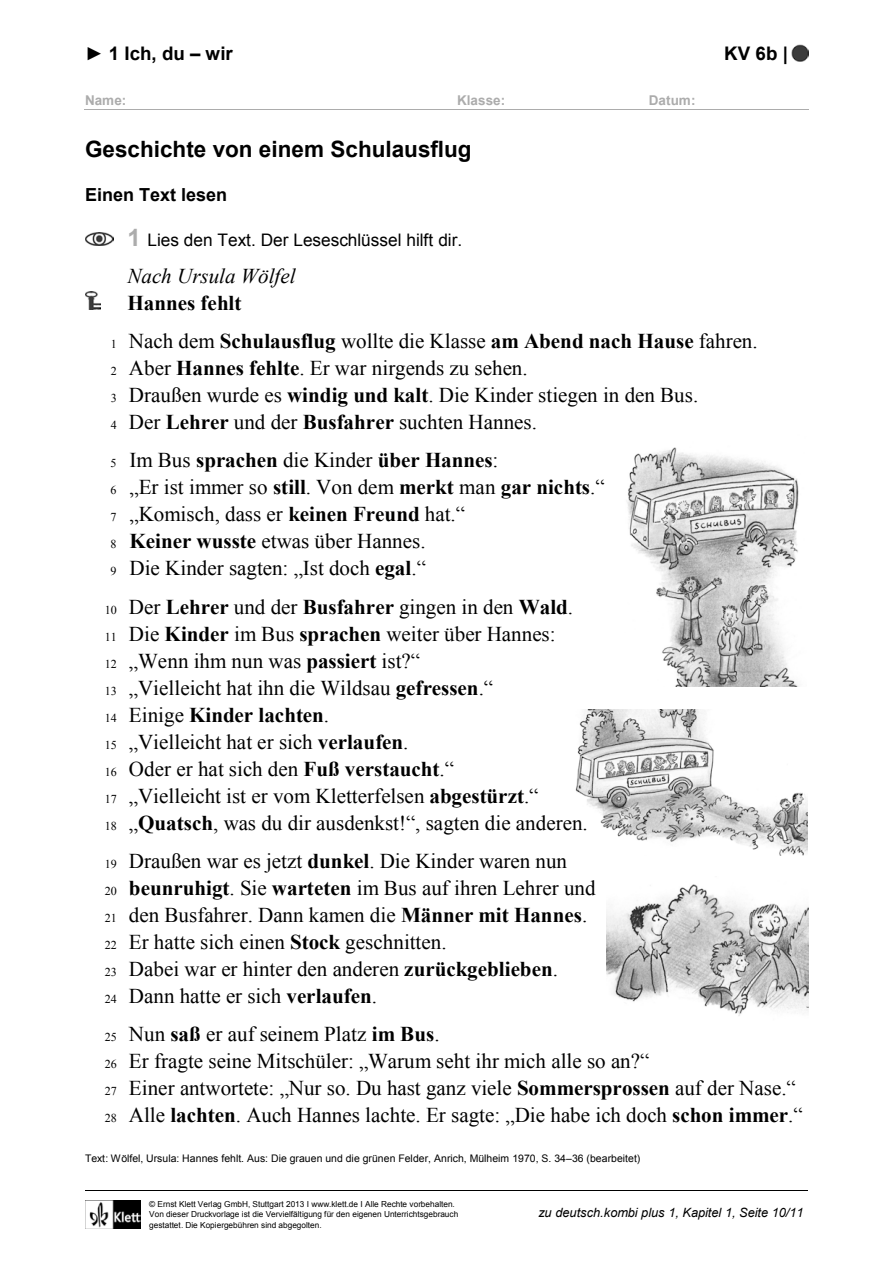
<style>
.page{position:relative;width:893px;height:1263px;background:#fff}
.page>*{position:absolute;margin:0;border:0;box-sizing:border-box;transform-origin:0 0}
.t1{font:700 22.5px "Arial";color:#000}
.t2{font:21px/27px "Times New Roman";color:#000}
.t3{font:italic 21px/27px "Times New Roman";color:#000}
.t4{font:700 18.75px "Arial";color:#000}
.t5{font:700 18px "Arial";color:#000}
.t6{font:17.25px "Arial";letter-spacing:-.005em;color:#000}
.t7{font:700 13.5px "Arial";letter-spacing:.005em;color:#acacac}
.t8{font:italic 12.75px "Arial";letter-spacing:-.005em;color:#000}
.t9{font:10.5px "Arial";color:#000}
.t10{font:8.25px/10.5px "Arial";color:#000}
.s1{font-weight:700;font-size:24px;color:#acacac}
.s2{font-weight:700;font-style:normal}
.s3{font-size:12px}
.s4{font-weight:700}
</style>
<div class="page">
<img style="left:791px;top:45px;width:17px;height:17px">
<hr style="left:84px;top:109px;width:54px;height:1px;background:#acacac">
<hr style="left:137px;top:109px;width:307px;height:1px;background:#acacac">
<svg style="left:444px;top:109px;width:12px;height:1px"></svg>
<hr style="left:456px;top:109px;width:58px;height:1px;background:#acacac">
<hr style="left:514px;top:109px;width:122px;height:1px;background:#acacac">
<hr style="left:647px;top:109px;width:59px;height:1px;background:#acacac">
<hr style="left:705px;top:109px;width:103px;height:1px;background:#acacac">
<img style="left:85px;top:1200px;width:55px;height:28px">
<hr style="left:85px;top:1190px;width:722px;height:1px;background:#000">
<img style="left:575px;top:709px;width:232px;height:147px">
<img style="left:85px;top:232px;width:29px;height:14px">
<img style="left:85px;top:292px;width:16px;height:18px">
<img style="left:627px;top:447px;width:172px;height:239px">
<img style="left:607px;top:884px;width:201px;height:132px">
<p class="t4" style="left:85px;top:43px;width:149px">► 1 Ich, du – wir</p>
<p class="t4" style="left:724px;top:43px;width:65px">KV 6b |</p>
<p class="t7" style="left:85px;top:92px;width:43px">Name:</p>
<p class="t7" style="left:457px;top:92px;width:50px">Klasse:</p>
<p class="t7" style="left:649px;top:92px;width:48px">Datum:</p>
<p class="t1" style="left:85px;top:136px;width:388px">Geschichte von einem Schulausflug</p>
<p class="t5" style="left:85px;top:185px;width:144px">Einen Text lesen</p>
<p class="t6" style="left:127px;top:230px;width:336px"><span class="s1">1</span> Lies den Text. Der Leseschlüssel hilft dir.</p>
<p class="t3" style="left:127px;top:262px;width:169px">Nach Ursula Wölfel<br><span class="s2">Hannes fehlt</span></p>
<p class="t2" style="left:111px;top:328px;width:648px"><span class="s3">1</span> Nach dem <span class="s4">Schulausflug</span> wollte die Klasse <span class="s4">am Abend nach Hause</span> fahren.<br><span class="s3">2</span> Aber <span class="s4">Hannes fehlte</span>. Er war nirgends zu sehen.<br><span class="s3">3</span> Draußen wurde es <span class="s4">windig und kalt</span>. Die Kinder stiegen in den Bus.<br><span class="s3">4</span> Der <span class="s4">Lehrer</span> und der <span class="s4">Busfahrer</span> suchten Hannes.</p>
<p class="t2" style="left:110px;top:447px;width:496px"><span class="s3">5</span> Im Bus <span class="s4">sprachen</span> die Kinder <span class="s4">über Hannes</span>:<br><span class="s3">6</span> „Er ist immer so <span class="s4">still</span>. Von dem <span class="s4">merkt</span> man <span class="s4">gar nichts</span>.“ <span class="s3">7</span> „Komisch, dass er <span class="s4">keinen Freund</span> hat.“<br><span class="s3">8</span> <span class="s4">Keiner wusste</span> etwas über Hannes.<br><span class="s3">9</span> Die Kinder sagten: „Ist doch <span class="s4">egal</span>.“</p>
<p class="t2" style="left:105px;top:593px;width:484px"><span class="s3">10</span> Der <span class="s4">Lehrer</span> und der <span class="s4">Busfahrer</span> gingen in den <span class="s4">Wald</span>.<br><span class="s3">11</span> Die <span class="s4">Kinder</span> im Bus <span class="s4">sprachen</span> weiter über Hannes:<br><span class="s3">12</span> „Wenn ihm nun was <span class="s4">passiert</span> ist?“<br><span class="s3">13</span> „Vielleicht hat ihn die Wildsau <span class="s4">gefressen</span>.“<br><span class="s3">14</span> Einige <span class="s4">Kinder lachten</span>.<br><span class="s3">15</span> „Vielleicht hat er sich <span class="s4">verlaufen</span>.<br><span class="s3">16</span> Oder er hat sich den <span class="s4">Fuß verstaucht</span>.“<br><span class="s3">17</span> „Vielleicht ist er vom Kletterfelsen <span class="s4">abgestürzt</span>.“<br><span class="s3">18</span> „<span class="s4">Quatsch</span>, was du dir ausdenkst!“, sagten die anderen.</p>
<p class="t2" style="left:105px;top:847px;width:492px"><span class="s3">19</span> Draußen war es jetzt <span class="s4">dunkel</span>. Die Kinder waren nun<br><span class="s3">20</span> <span class="s4">beunruhigt</span>. Sie <span class="s4">warteten</span> im Bus auf ihren Lehrer und <span class="s3">21</span> den Busfahrer. Dann kamen die <span class="s4">Männer mit Hannes</span>.<br><span class="s3">22</span> Er hatte sich einen <span class="s4">Stock</span> geschnitten.<br><span class="s3">23</span> Dabei war er hinter den anderen <span class="s4">zurückgeblieben</span>.<br><span class="s3">24</span> Dann hatte er sich <span class="s4">verlaufen</span>.</p>
<p class="t2" style="left:105px;top:1021px;width:699px"><span class="s3">25</span> Nun <span class="s4">saß</span> er auf seinem Platz <span class="s4">im Bus</span>.<br><span class="s3">26</span> Er fragte seine Mitschüler: „Warum seht ihr mich alle so an?“<br><span class="s3">27</span> Einer antwortete: „Nur so. Du hast ganz viele <span class="s4">Sommersprossen</span> auf der Nase.“ <span class="s3">28</span> Alle <span class="s4">lachten</span>. Auch Hannes lachte. Er sagte: „Die habe ich doch <span class="s4">schon immer</span>.“</p>
<p class="t9" style="left:85px;top:1152px;width:557px">Text: Wölfel, Ursula: Hannes fehlt. Aus: Die grauen und die grünen Felder, Anrich, Mülheim 1970, S. 34–36 (bearbeitet)</p>
<p class="t10" style="left:149px;top:1199px;width:311px">© Ernst Klett Verlag GmbH, Stuttgart 2013 I www.klett.de I Alle Rechte vorbehalten.<br>Von dieser Druckvorlage ist die Vervielfältigung für den eigenen Unterrichtsgebrauch gestattet. Die Kopiergebühren sind abgegolten.</p>
<p class="t8" style="left:538px;top:1206px;width:266px">zu deutsch.kombi plus 1, Kapitel 1, Seite 10/11</p>
</div>
